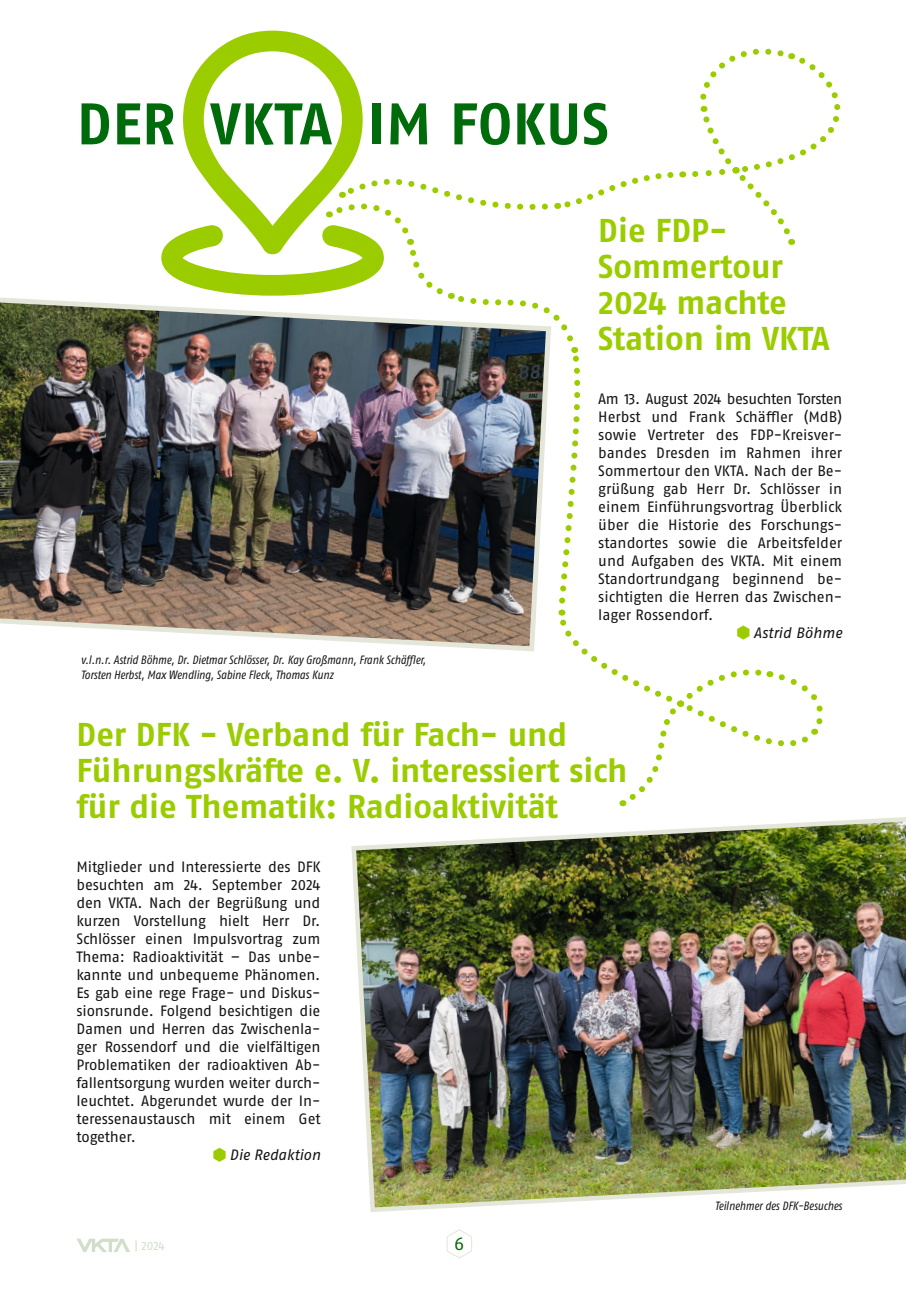
<style>
.page{position:relative;width:906px;height:1289px;background:#fff}
.page>*{position:absolute;margin:0;border:0;box-sizing:border-box;transform-origin:0 0}
.t1{font:700 58.5px "Fago Pro";letter-spacing:.01em;color:#006b0a}
.t2{font:700 33px/36px "Fago Pro";letter-spacing:-.005em;color:#9bcc00}
.t3{font:18px "Fago Pro";color:#006b0a}
.t4{font:15px/18px "Fago Pro";letter-spacing:-.01em;color:#131413;text-align:justify}
.t5{font:italic 15px "Fago Pro";letter-spacing:-.01em;color:#131413}
.t6{font:italic condensed 12px/15px "Fago Pro";color:#131413}
.t7{font:12px "Fago Pro";color:#d1dfca}
</style>
<div class="page">
<hr style="left:905px;top:0;width:1px;height:1288px;background:#e4e6d9">
<svg style="left:161px;top:31px;width:166px;height:262px"></svg>
<img style="left:0;top:293px;width:327px;height:348px">
<svg style="left:213px;top:1147px;width:13px;height:14px"></svg>
<svg style="left:905px;top:1214px;width:1px;height:74px"></svg>
<img style="left:351px;top:813px;width:555px;height:401px">
<svg style="left:327px;top:48px;width:514px;height:758px"></svg>
<svg style="left:446px;top:1229px;width:26px;height:29px"></svg>
<svg style="left:77px;top:1238px;width:53px;height:13px"></svg>
<h1 class="t1" style="left:77px;top:89px;width:533px">DER VKTA IM FOKUS</h1>
<h2 class="t2" style="left:598px;top:212px;width:233px">Die FDP-<br>Sommertour<br>2024 machte<br>Station im VKTA</h2>
<p class="t6" style="left:81px;top:652px;width:346px">v.l.n.r. Astrid Böhme, Dr. Dietmar Schlösser, Dr. Kay Großmann, Frank Schä er,<br>Torsten Herbst, Max Wendling, Sabine Fleck, Thomas Kunz</p>
<p class="t4" style="left:598px;top:390px;width:245px">Am 13. August 2024 besuchten Torsten Herbst und Frank Schäffler (MdB) sowie Vertreter des FDP-Kreisver&shy;bandes Dresden im Rahmen ihrer Sommertour den VKTA. Nach der Be&shy;grüßung gab Herr Dr. Schlösser in einem Einführungsvortrag Überblick über die Historie des Forschungs&shy;standortes sowie die Arbeitsfelder und Aufgaben des VKTA. Mit einem Standortrundgang beginnend be&shy;sichtigten die Herren das Zwischen&shy;lager Rossendorf.</p>
<p class="t5" style="left:753px;top:624px;width:90px">Astrid Böhme</p>
<h2 class="t2" style="left:77px;top:716px;width:552px">Der DFK - Verband für Fach- und<br>Führungskräfte e. V. interessiert sich für die Thematik: Radioaktivität</h2>
<p class="t4" style="left:77px;top:858px;width:245px">Mitglieder und Interessierte des DFK besuchten am 24. September 2024 den VKTA. Nach der Begrüßung und kurzen Vorstellung hielt Herr Dr.<br>Schlösser einen Impulsvortrag zum Thema: Radioaktivität – Das unbe&shy;kannte und unbequeme Phänomen.<br>Es gab eine rege Frage- und Diskus&shy;sionsrunde. Folgend besichtigen die Damen und Herren das Zwischenla&shy;ger Rossendorf und die vielfältigen Problematiken der radioaktiven Ab&shy;fallentsorgung wurden weiter durch&shy;leuchtet. Abgerundet wurde der In&shy;teressenaustausch mit einem Get together.</p>
<p class="t5" style="left:230px;top:1146px;width:92px">Die Redaktion</p>
<p class="t7" style="left:134px;top:1238px;width:32px">| 2024</p>
<p class="t3" style="left:454px;top:1232px;width:12px">6</p>
<p class="t6" style="left:715px;top:1198px;width:129px">Teilnehmer des DFK-Besuches</p>
</div>
